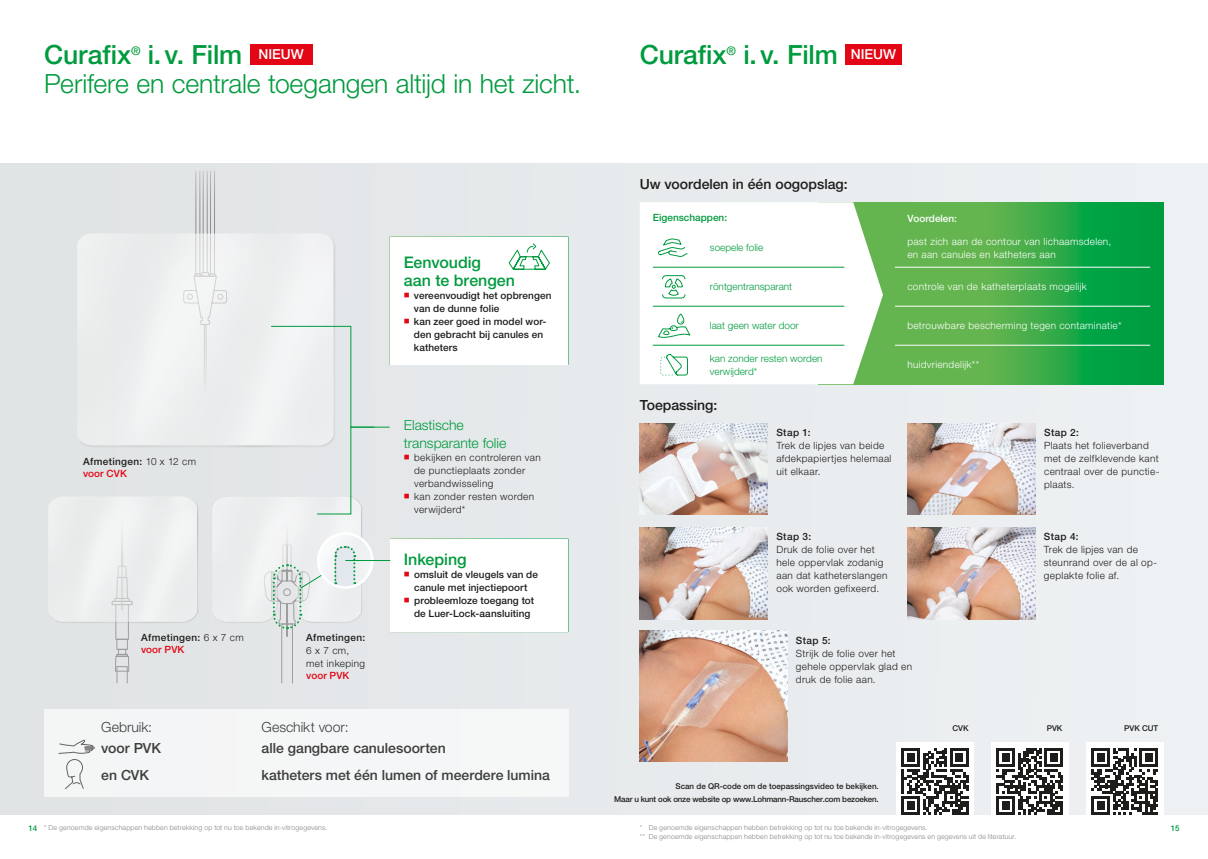
<style>
.page{position:relative;width:1208px;height:859px;background:#fff}
.page>*{position:absolute;margin:0;border:0;box-sizing:border-box;transform-origin:0 0}
.t1{font:300 26.5px/29px "Helvetica Neue LT Pro";letter-spacing:-.005em;color:#009b3e}
.t2{font:500 26.5px "Helvetica Neue LT Pro";letter-spacing:-.005em;color:#009b3e}
.t3{font:500 16px/18px "Helvetica Neue LT Pro";letter-spacing:-.005em;color:#009b3e}
.t4{font:500 14px/26.5px "Helvetica Neue LT Pro";color:#3d3d3c}
.t5{font:500 14px "Helvetica Neue LT Pro";color:#1d1d1b}
.t6{font:300 14px/18px "Helvetica Neue LT Pro";letter-spacing:-.005em;color:#009b3e}
.t7{font:300 14px "Helvetica Neue LT Pro";color:#3d3d3c}
.t8{font:300 10px/13px "Helvetica Neue LT Pro";letter-spacing:.035em;color:#1d1d1b}
.t9{font:500 10px/13px "Helvetica Neue LT Pro";letter-spacing:.01em;color:#1d1d1b}
.t10{font:300 10px/13px "Helvetica Neue LT Pro";letter-spacing:.03em;color:#fff}
.t11{font:300 10px/13px "Helvetica Neue LT Pro";color:#009b3e}
.t12{font:500 10px/12px "Helvetica Neue LT Pro";letter-spacing:.035em;color:#1d1d1b}
.t13{font:500 10px "Helvetica Neue LT Pro";color:#009b3e}
.t14{font:500 10px "Helvetica Neue LT Pro";color:#fff}
.t15{font:500 10px "Helvetica Neue LT Pro";letter-spacing:.005em;color:#e30614}
.t16{font:500 8px/13px "Helvetica Neue LT Pro";letter-spacing:-.025em;color:#1d1d1b;text-align:right}
.t17{font:500 8px "Helvetica Neue LT Pro";color:#009b3e}
.t18{font:300 7px/9px "Helvetica Neue LT Pro";letter-spacing:.02em;color:#878787}
.s1{font-weight:500}
.s2{font-weight:300}
.s3{color:#e30614}
</style>
<div class="page">
<div style="left:0;top:163px;width:1208px;height:652px;background:#e7ebec"></div>
<div style="left:44px;top:709px;width:524px;height:88px;background:#f5f6f7"></div>
<div style="left:390px;top:538px;width:178px;height:94px;background:#fff;border:1px solid #fff"></div>
<svg style="left:883px;top:202px;width:280px;height:182px;background:#3bac4a"></svg>
<svg style="left:640px;top:202px;width:243px;height:182px;background:#f3f9f2"></svg>
<hr style="left:653px;top:267px;width:191px;height:1px;background:#009b3e">
<hr style="left:895px;top:267px;width:255px;height:1px;background:#fff">
<hr style="left:653px;top:306px;width:191px;height:1px;background:#009b3e">
<hr style="left:895px;top:306px;width:255px;height:1px;background:#fff">
<hr style="left:653px;top:345px;width:191px;height:1px;background:#009b3e">
<hr style="left:895px;top:345px;width:255px;height:1px;background:#fff">
<div style="left:250px;top:44px;width:63px;height:20px;background:#e30614"></div>
<div style="left:845px;top:44px;width:56px;height:20px;background:#e30614"></div>
<img style="left:639px;top:423px;width:128px;height:91px">
<img style="left:639px;top:527px;width:128px;height:92px">
<img style="left:907px;top:423px;width:128px;height:91px">
<img style="left:907px;top:527px;width:128px;height:92px">
<img style="left:639px;top:631px;width:148px;height:130px">
<svg style="left:657px;top:313px;width:35px;height:25px"></svg>
<svg style="left:660px;top:353px;width:28px;height:23px"></svg>
<svg style="left:195px;top:170px;width:20px;height:47px"></svg>
<svg style="left:114px;top:632px;width:16px;height:40px"></svg>
<div style="left:117px;top:666px;width:10px;height:17px;border:1px solid #9d9d9d"></div>
<div style="left:286px;top:603px;width:2px;height:34px;border:1px solid #9d9d9d"></div>
<div style="left:281px;top:624px;width:12px;height:59px;border:1px solid #9d9d9d"></div>
<img style="left:49px;top:496px;width:150px;height:136px">
<img style="left:212px;top:496px;width:81px;height:136px">
<img style="left:78px;top:217px;width:273px;height:231px">
<svg style="left:263px;top:326px;width:127px;height:304px"></svg>
<svg style="left:58px;top:740px;width:37px;height:50px"></svg>
<div style="left:389px;top:236px;width:179px;height:129px;background:#fff;border:1px solid #fff"></div>
<svg style="left:661px;top:275px;width:25px;height:24px"></svg>
<svg style="left:657px;top:238px;width:31px;height:21px"></svg>
<div style="left:990px;top:742px;width:78px;height:78px;background:#fff"></div>
<svg style="left:996px;top:748px;width:67px;height:67px"></svg>
<div style="left:1085px;top:742px;width:78px;height:78px;background:#fff"></div>
<svg style="left:1091px;top:748px;width:67px;height:67px"></svg>
<div style="left:896px;top:742px;width:78px;height:78px;background:#fff"></div>
<svg style="left:901px;top:748px;width:67px;height:67px"></svg>
<svg style="left:508px;top:243px;width:42px;height:27px"></svg>
<h1 class="t1" style="left:44px;top:40px;width:538px"><span class="s1">Curafix</span><sup>®</sup> <span class="s1">i.v. Film</span> <sup>NIEUW<br></sup>Perifere en centrale toegangen altijd in het zicht.</h1>
<h1 class="t2" style="left:640px;top:39px;width:258px">Curafix<sup>®</sup> i.v. Film <sup>NIEUW</sup></h1>
<h3 class="t5" style="left:639px;top:176px;width:209px">Uw voordelen in één oogopslag:</h3>
<p class="t12" style="left:83px;top:456px;width:114px">Afmetingen: <span class="s2">10 x 12 cm </span><span class="s3">voor CVK</span></p>
<p class="t12" style="left:141px;top:631px;width:104px">Afmetingen: <span class="s2">6 x 7 cm </span><span class="s3">voor PVK</span></p>
<p class="t12" style="left:306px;top:631px;width:61px">Afmetingen:</p>
<p class="t8" style="left:306px;top:643px;width:60px">6 x 7 cm, met inkeping</p>
<p class="t15" style="left:306px;top:669px;width:45px">voor PVK</p>
<h2 class="t3" style="left:404px;top:253px;width:113px">Eenvoudig<br>aan te brengen</h2>
<p class="t9" style="left:414px;top:289px;width:139px;text-indent:-10px"><span class="s3">■</span> vereenvoudigt het opbrengen van de dunne folie</p>
<p class="t9" style="left:414px;top:315px;width:134px;text-indent:-10px"><span class="s3">■</span> kan zeer goed in model wor&shy;den gebracht bij canules en katheters</p>
<h3 class="t6" style="left:404px;top:416px;width:104px">Elastische transparante folie</h3>
<p class="t8" style="left:414px;top:451px;width:128px;text-indent:-10px"><span class="s3">■</span> bekijken en controleren van de punctieplaats zonder verbandwisseling</p>
<p class="t8" style="left:414px;top:490px;width:122px;text-indent:-10px"><span class="s3">■</span> kan zonder resten worden verwijderd*</p>
<h2 class="t3" style="left:404px;top:550px;width:64px">Inkeping</h2>
<p class="t9" style="left:404px;top:568px;width:135px;text-align:center"><span class="s3">■</span> omsluit de vleugels van de canule met injectiepoort</p>
<p class="t9" style="left:414px;top:594px;width:122px;text-indent:-10px"><span class="s3">■</span> probleemloze toegang tot de Luer-Lock-aansluiting</p>
<h3 class="t7" style="left:101px;top:719px;width:52px">Gebruik:</h3>
<h3 class="t4" style="left:101px;top:735px;width:61px">voor PVK en CVK</h3>
<h3 class="t7" style="left:262px;top:719px;width:88px">Geschikt voor:</h3>
<h3 class="t4" style="left:262px;top:735px;width:290px">alle gangbare canulesoorten<br>katheters met één lumen of meerdere lumina</h3>
<p class="t13" style="left:653px;top:212px;width:76px">Eigenschappen:</p>
<p class="t14" style="left:907px;top:213px;width:51px">Voordelen:</p>
<p class="t11" style="left:710px;top:241px;width:55px">soepele folie</p>
<p class="t11" style="left:710px;top:280px;width:84px">röntgentransparant</p>
<p class="t11" style="left:710px;top:319px;width:90px">laat geen water door</p>
<p class="t11" style="left:710px;top:352px;width:114px">kan zonder resten worden verwijderd*</p>
<h3 class="t5" style="left:639px;top:397px;width:79px">Toepassing:</h3>
<p class="t9" style="left:776px;top:426px;width:36px">Stap 1:</p>
<p class="t8" style="left:776px;top:439px;width:117px">Trek de lipjes van beide afdekpapiertjes helemaal uit elkaar.</p>
<p class="t10" style="left:907px;top:234px;width:205px">past zich aan de contour van lichaamsdelen, en aan canules en katheters aan</p>
<p class="t10" style="left:907px;top:280px;width:181px">controle van de katheterplaats mogelijk</p>
<p class="t10" style="left:907px;top:319px;width:216px">betrouwbare bescherming tegen contaminatie*</p>
<p class="t10" style="left:907px;top:358px;width:73px">huidvriendelijk**</p>
<p class="t9" style="left:1044px;top:426px;width:36px">Stap 2:</p>
<p class="t8" style="left:1044px;top:439px;width:117px">Plaats het folieverband met de zelfklevende kant centraal over de punctie&shy;plaats.</p>
<p class="t9" style="left:776px;top:530px;width:36px">Stap 3:</p>
<p class="t8" style="left:776px;top:543px;width:113px">Druk de folie over het hele oppervlak zodanig aan dat katheterslangen ook worden gefixeerd.</p>
<p class="t9" style="left:1043px;top:530px;width:36px">Stap 4:</p>
<p class="t8" style="left:1043px;top:543px;width:115px">Trek de lipjes van de steunrand over de al op&shy;geplakte folie af.</p>
<p class="t9" style="left:796px;top:634px;width:36px">Stap 5:</p>
<p class="t8" style="left:796px;top:647px;width:118px">Strijk de folie over het gehele oppervlak glad en druk de folie aan.</p>
<p class="t16" style="left:614px;top:780px;width:266px">Scan de QR-code om de toepassingsvideo te bekijken.<br>Maar u kunt ook onze website op www.Lohmann-Rauscher.com bezoeken.</p>
<p class="t16" style="left:952px;top:722px;width:18px">CVK</p>
<p class="t16" style="left:1046px;top:722px;width:17px">PVK</p>
<p class="t16" style="left:1124px;top:722px;width:36px">PVK CUT</p>
<p class="t18" style="left:44px;top:822px;width:285px">* De genoemde eigenschappen hebben betrekking op tot nu toe bekende in-vitrogegevens.</p>
<p class="t18" style="left:640px;top:823px;width:378px">* De genoemde eigenschappen hebben betrekking op tot nu toe bekende in-vitrogegevens.<br>** De genoemde eigenschappen hebben betrekking op tot nu toe bekende in-vitrogegevens en gegevens uit de literatuur.</p>
<p class="t17" style="left:28px;top:823px;width:10px">14</p>
<p class="t17" style="left:1170px;top:823px;width:10px">15</p>
</div>
